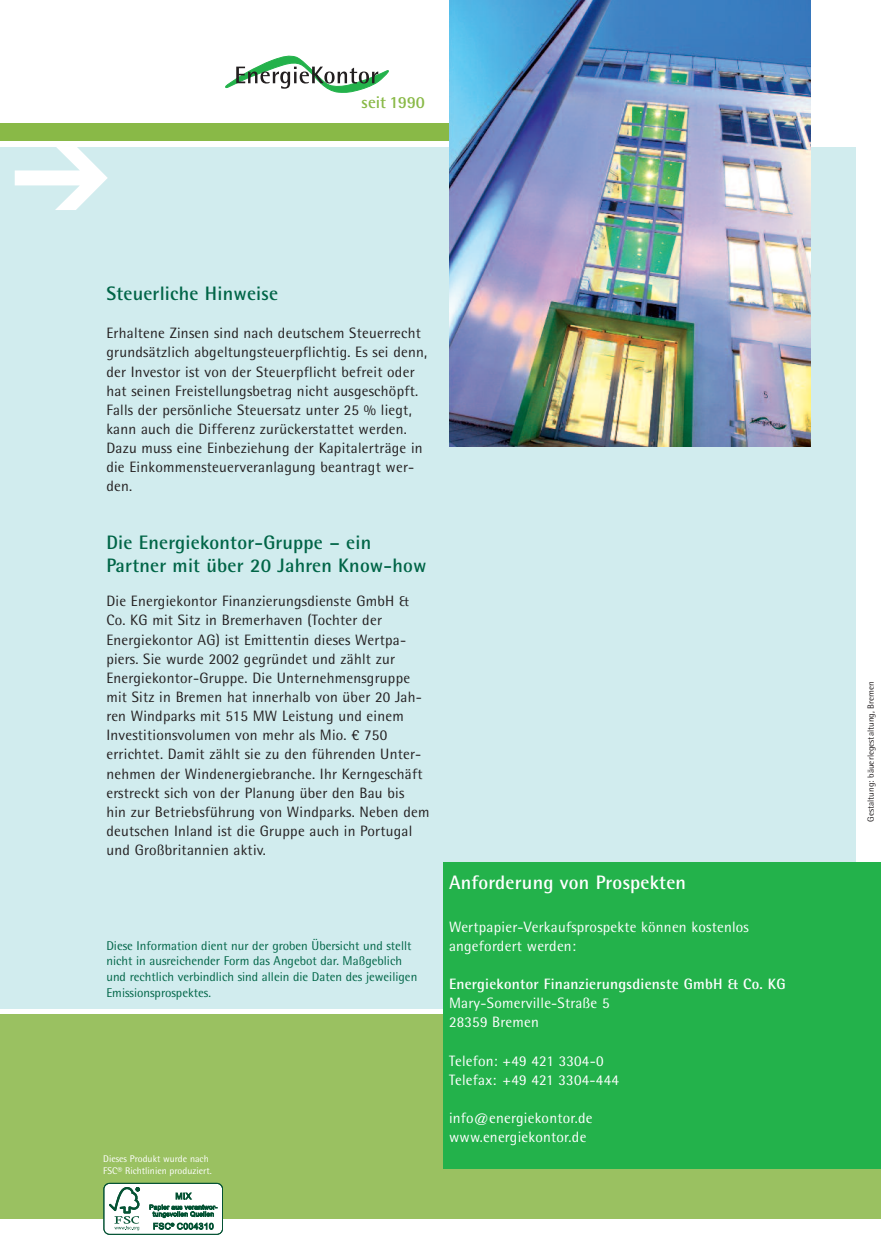
<style>
.page{position:relative;width:881px;height:1255px;background:#fff}
.page>*{position:absolute;margin:0;border:0;box-sizing:border-box;transform-origin:0 0}
.t1{font:700 19.5px/23.7px "Agfa Rotis Semisans";letter-spacing:.01em;color:#006547}
.t2{font:700 19.5px "Agfa Rotis Semisans";letter-spacing:.01em;color:#fff}
.t3{font:700 16.95px "Agfa Rotis Semisans";color:#89b947}
.t4{font:15px/19.2px "Agfa Rotis Semisans";letter-spacing:.015em;color:#231f20}
.t5{font:15px/19.2px "Agfa Rotis Semisans";letter-spacing:.015em;color:#fff}
.t6{font:700 15px "Agfa Rotis Semisans";letter-spacing:.015em;color:#fff}
.t7{font:12.75px/15.9px "Agfa Rotis Semisans";color:#006547}
.t8{font:9.75px/12.3px "Agfa Rotis Semisans";color:#fff}
.t9{font:9px "Agfa Rotis Semisans";color:#231f20}
</style>
<div class="page">
<div style="left:0;top:123px;width:810px;height:17px;background:#89b947"></div>
<div style="left:0;top:147px;width:855px;height:861px;background:#d1ecee"></div>
<div style="left:0;top:1014px;width:880px;height:205px;background:#9ac161"></div>
<svg style="left:225px;top:56px;width:163px;height:37px"></svg>
<div style="left:443px;top:862px;width:437px;height:306px;background:#23b24b"></div>
<img style="left:449px;top:0;width:361px;height:446px">
<div style="left:104px;top:1183px;width:118px;height:51px;background:#fff;border-radius:6px"></div>
<div style="left:103px;top:1182px;width:120px;height:52px;border:1px solid #045334;border-radius:6px"></div>
<svg style="left:109px;top:1187px;width:31px;height:43px"></svg>
<svg style="left:149px;top:1192px;width:68px;height:37px"></svg>
<p class="t3" style="left:361px;top:96px;width:65px">seit 1990</p>
<h1 class="t1" style="left:106px;top:283px;width:173px">Steuerliche Hinweise</h1>
<p class="t4" style="left:106px;top:325px;width:322px">Erhaltene Zinsen sind nach deutschem Steuerrecht grundsätzlich abgeltungsteuerpflichtig. Es sei denn, der Investor ist von der Steuerpflicht befreit oder hat seinen Freistellungsbetrag nicht ausgeschöpft.<br>Falls der persönliche Steuersatz unter 25 % liegt, kann auch die Differenz zurückerstattet werden.<br>Dazu muss eine Einbeziehung der Kapitalerträge in die Einkommensteuerveranlagung beantragt wer&shy;den.</p>
<h1 class="t1" style="left:106px;top:532px;width:321px">Die Energiekontor-Gruppe – ein<br>Partner mit über 20 Jahren Know-how</h1>
<p class="t4" style="left:106px;top:593px;width:324px">Die Energiekontor Finanzierungsdienste GmbH &amp; Co. KG mit Sitz in Bremerhaven (Tochter der Energiekontor AG) ist Emittentin dieses Wertpa&shy;piers. Sie wurde 2002 gegründet und zählt zur Energiekontor-Gruppe. Die Unternehmensgruppe mit Sitz in Bremen hat innerhalb von über 20 Jah&shy;ren Windparks mit 515 MW Leistung und einem Investitionsvolumen von mehr als Mio. € 750 errichtet. Damit zählt sie zu den führenden Unter&shy;nehmen der Windenergiebranche. Ihr Kerngeschäft erstreckt sich von der Planung über den Bau bis<br>hin zur Betriebsführung von Windparks. Neben dem deutschen Inland ist die Gruppe auch in Portugal und Großbritannien aktiv.</p>
<p class="t7" style="left:106px;top:938px;width:312px">Diese Information dient nur der groben Übersicht und stellt nicht in ausreichender Form das Angebot dar. Maßgeblich und rechtlich verbindlich sind allein die Daten des jeweiligen Emissionsprospektes.</p>
<p class="t8" style="left:103px;top:1153px;width:110px">Dieses Produkt wurde nach<br>FSC® Richtlinien produziert.</p>
<h1 class="t2" style="left:449px;top:875px;width:238px">Anforderung von Prospekten</h1>
<p class="t5" style="left:449px;top:918px;width:301px">Wertpapier-Verkaufsprospekte können kostenlos angefordert werden:</p>
<p class="t6" style="left:449px;top:978px;width:338px">Energiekontor Finanzierungsdienste GmbH &amp; Co. KG</p>
<p class="t5" style="left:449px;top:995px;width:162px">Mary-Somerville-Straße 5<br>28359 Bremen</p>
<p class="t5" style="left:449px;top:1052px;width:171px">Telefon: +49 421 3304-0<br>Telefax: +49 421 3304-444</p>
<p class="t5" style="left:449px;top:1109px;width:145px">info@energiekontor.de www.energiekontor.de</p>
<p class="t9" style="left:867px;top:821px;width:142px;rotate:-90deg">Gestaltung: bäuerlegestaltung, Bremen</p>
</div>
